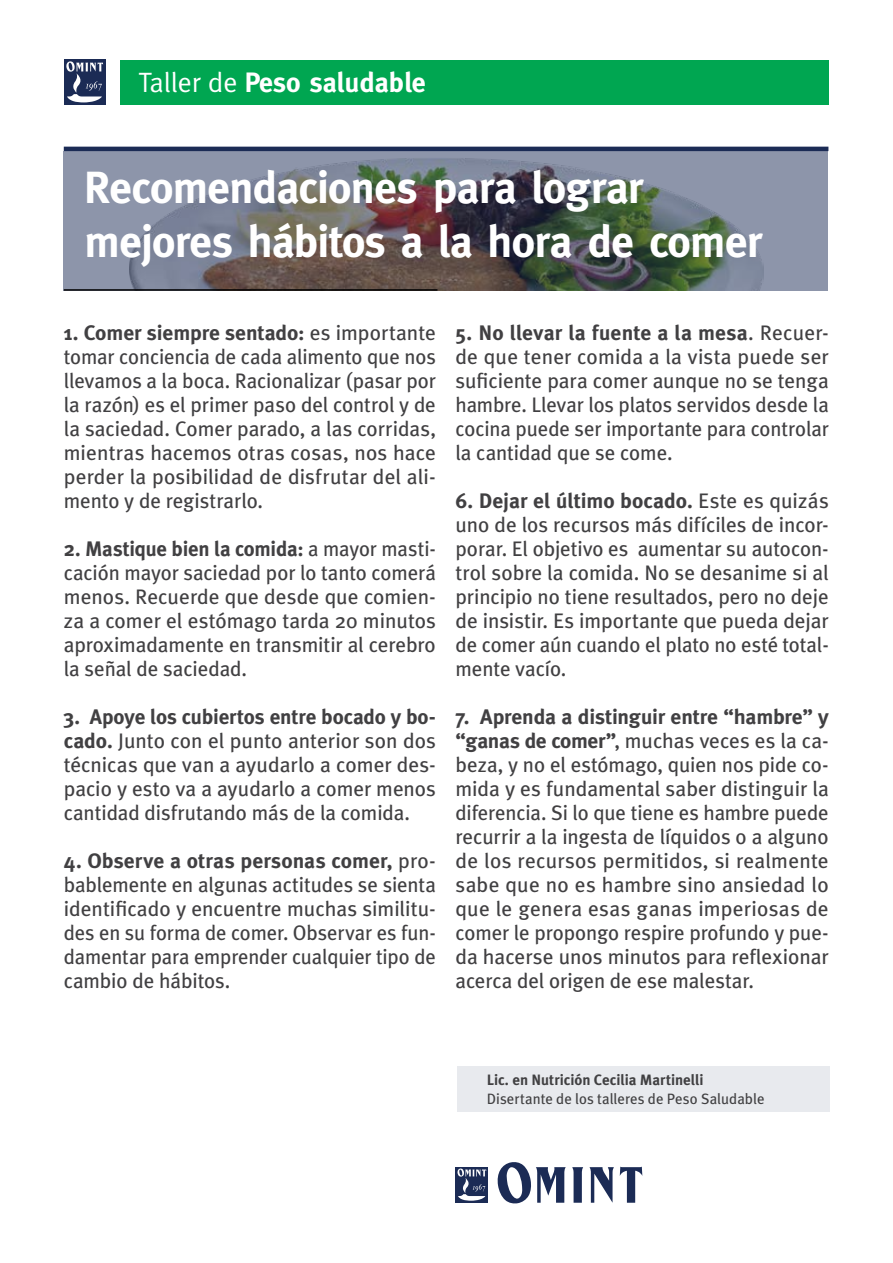
<style>
.page{position:relative;width:893px;height:1263px;background:#fff}
.page>*{position:absolute;margin:0;border:0;box-sizing:border-box;transform-origin:0 0}
.t1{font:700 45px/54px "Meta";letter-spacing:-.015em;color:#fff}
.t2{font:700 27.9px "Meta";color:#fff}
.t3{font:21px/24px "Meta Plus";letter-spacing:-.005em;color:#414042;text-align:justify}
.t4{font:15px "Meta Plus";color:#414042}
.t5{font:700 15px "Meta Plus";color:#414042}
.s1{font-weight:400}
.s2{font-weight:700}
</style>
<div class="page">
<div style="left:64px;top:60px;width:41px;height:45px;background:#1b2b55"></div>
<svg style="left:66px;top:61px;width:37px;height:41px"></svg>
<div style="left:120px;top:60px;width:708px;height:45px;background:#00a651"></div>
<img style="left:63px;top:151px;width:765px;height:140px">
<div style="left:457px;top:1066px;width:372px;height:46px;background:#e8eaee"></div>
<hr style="left:64px;top:147px;width:764px;height:4px;background:#1b2b55">
<hr style="left:64px;top:289px;width:373px;height:2px;background:#000">
<svg style="left:497px;top:1162px;width:69px;height:42px"></svg>
<svg style="left:572px;top:1167px;width:11px;height:36px"></svg>
<svg style="left:589px;top:1167px;width:25px;height:36px"></svg>
<svg style="left:620px;top:1167px;width:22px;height:36px"></svg>
<div style="left:455px;top:1167px;width:33px;height:36px;background:#1b2b55"></div>
<svg style="left:457px;top:1168px;width:29px;height:33px"></svg>
<h2 class="t2" style="left:138px;top:66px;width:289px"><span class="s1">Taller de</span> Peso saludable</h2>
<h1 class="t1" style="left:85px;top:161px;width:679px">Recomendaciones para lograr mejores hábitos a la hora de comer</h1>
<p class="t3" style="left:64px;top:320px;width:374px"><span class="s2">1. Comer siempre sentado:</span> es importante tomar conciencia de cada alimento que nos llevamos a la boca. Racionalizar (pasar por la razón) es el primer paso del control y de la saciedad. Comer parado, a las corridas, mientras hacemos otras cosas, nos hace perder la posibilidad de disfrutar del ali&shy;mento y de registrarlo.</p>
<p class="t3" style="left:64px;top:536px;width:374px"><span class="s2">2. Mastique bien la comida:</span> a mayor masti&shy;cación mayor saciedad por lo tanto comerá menos. Recuerde que desde que comien&shy;za a comer el estómago tarda 20 minutos aproximadamente en transmitir al cerebro la señal de saciedad.</p>
<p class="t3" style="left:64px;top:704px;width:374px"><span class="s2">3. Apoye los cubiertos entre bocado y bo&shy;cado.</span> Junto con el punto anterior son dos técnicas que van a ayudarlo a comer des&shy;pacio y esto va a ayudarlo a comer menos cantidad disfrutando más de la comida.</p>
<p class="t3" style="left:64px;top:848px;width:374px"><span class="s2">4. Observe a otras personas comer,</span> pro&shy;bablemente en algunas actitudes se sienta identificado y encuentre muchas similitu&shy;des en su forma de comer. Observar es fun&shy;damentar para emprender cualquier tipo de cambio de hábitos.</p>
<p class="t3" style="left:455px;top:320px;width:375px"><span class="s2">5. No llevar la fuente a la mesa</span>. Recuer&shy;de que tener comida a la vista puede ser suficiente para comer aunque no se tenga hambre. Llevar los platos servidos desde la cocina puede ser importante para controlar la cantidad que se come.</p>
<p class="t3" style="left:455px;top:488px;width:375px"><span class="s2">6. Dejar el último bocado.</span> Este es quizás uno de los recursos más difíciles de incor&shy;porar. El objetivo es aumentar su autocon&shy;trol sobre la comida. No se desanime si al principio no tiene resultados, pero no deje de insistir. Es importante que pueda dejar de comer aún cuando el plato no esté total&shy;mente vacío.</p>
<p class="t3" style="left:455px;top:704px;width:375px"><span class="s2">7. Aprenda a distinguir entre “hambre” y “ganas de comer”</span>, muchas veces es la ca&shy;beza, y no el estómago, quien nos pide co&shy;mida y es fundamental saber distinguir la diferencia. Si lo que tiene es hambre puede recurrir a la ingesta de líquidos o a alguno de los recursos permitidos, si realmente sabe que no es hambre sino ansiedad lo que le genera esas ganas imperiosas de comer le propongo respire profundo y pue&shy;da hacerse unos minutos para reflexionar acerca del origen de ese malestar.</p>
<p class="t5" style="left:487px;top:1071px;width:218px">Lic. en Nutrición Cecilia Martinelli</p>
<p class="t4" style="left:487px;top:1090px;width:279px">Disertante de los talleres de Peso Saludable</p>
</div>
